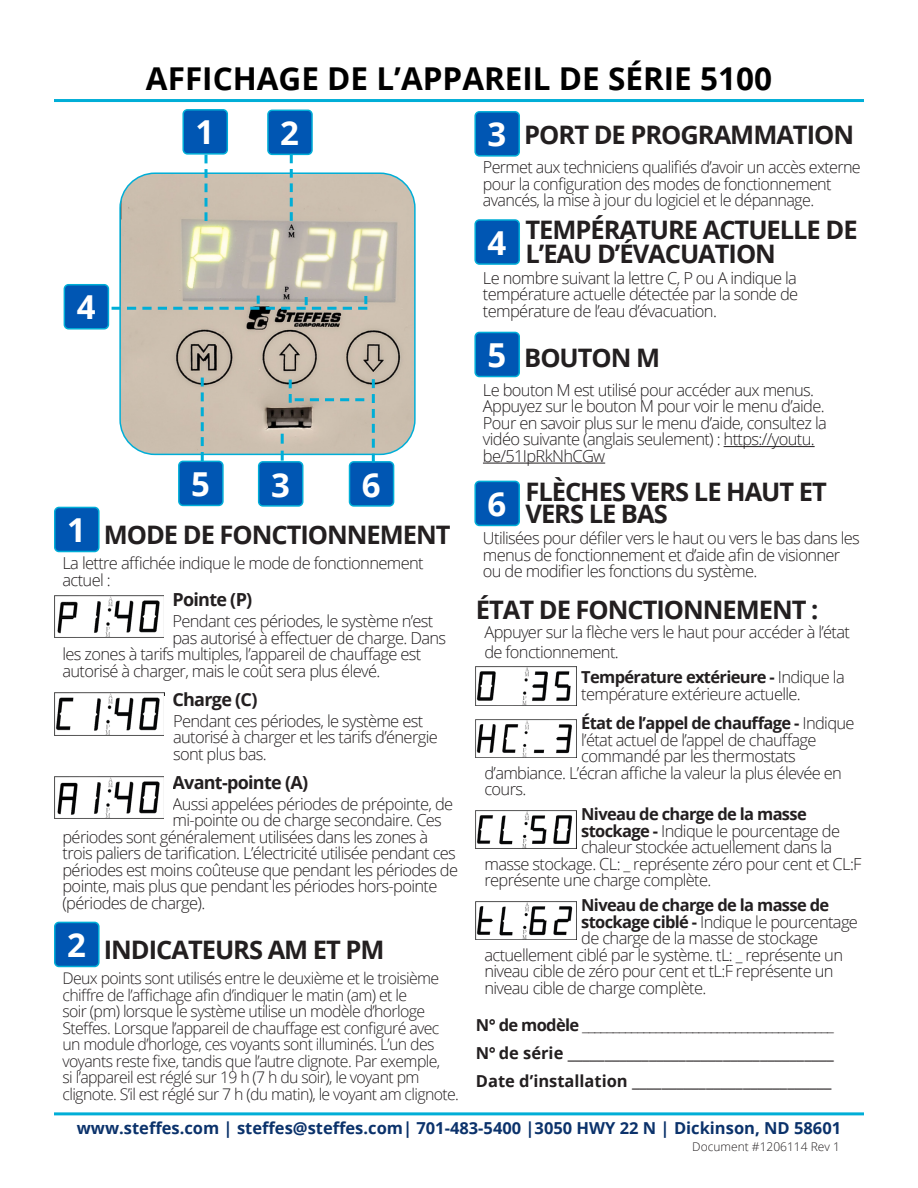
<style>
.page{position:relative;width:918px;height:1188px;background:#fff}
.page>*{position:absolute;margin:0;border:0;box-sizing:border-box;transform-origin:0 0}
.t1{font:700 33px "Open Sans";color:#fff}
.t2{font:700 31.5px "Open Sans";color:#000}
.t3{font:700 25.5px/24px "Open Sans";letter-spacing:-.04em;color:#231f20}
.t4{font:700 18px "Open Sans";letter-spacing:-.04em;color:#231f20}
.t5{font:300 16.5px/16.5px "Open Sans";letter-spacing:-.04em;color:#231f20}
.t6{font:16.5px "Open Sans";color:#231f20}
.t7{font:700 16.5px "Open Sans";letter-spacing:-.04em;color:#231f20}
.t8{font:700 16.5px "Open Sans";color:#0b326b}
.t9{font:300 16.05px/16.5px "Open Sans";letter-spacing:-.04em;color:#231f20}
.t10{font:300 12px "Open Sans";color:#231f20}
.s1{font-weight:700}
.s2{font-weight:300}
</style>
<div class="page">
<img style="left:122px;top:175px;width:291px;height:279px">
<div style="left:119px;top:172px;width:297px;height:283px;border:2px solid #00aed7;border-radius:35px"></div>
<div style="left:179px;top:461px;width:44px;height:44px;background:#0056b3;border-radius:4px"></div>
<div style="left:178px;top:461px;width:46px;height:45px;border:2px solid #00aed7;border-radius:4px"></div>
<div style="left:183px;top:110px;width:44px;height:44px;background:#0056b3;border-radius:4px"></div>
<div style="left:182px;top:109px;width:46px;height:46px;border:2px solid #00aed7;border-radius:4px"></div>
<div style="left:350px;top:462px;width:44px;height:44px;background:#0056b3;border-radius:4px"></div>
<div style="left:349px;top:461px;width:45px;height:46px;border:2px solid #00aed7;border-radius:4px"></div>
<div style="left:64px;top:285px;width:44px;height:44px;background:#0056b3;border-radius:4px"></div>
<div style="left:64px;top:284px;width:45px;height:46px;border:2px solid #00aed7;border-radius:4px"></div>
<div style="left:259px;top:462px;width:44px;height:44px;background:#0056b3;border-radius:4px"></div>
<div style="left:258px;top:461px;width:45px;height:46px;border:2px solid #00aed7;border-radius:4px"></div>
<div style="left:268px;top:110px;width:44px;height:44px;background:#0056b3;border-radius:4px"></div>
<div style="left:267px;top:110px;width:46px;height:45px;border:2px solid #00aed7;border-radius:4px"></div>
<svg style="left:290px;top:155px;width:3px;height:66px"></svg>
<svg style="left:205px;top:155px;width:3px;height:66px"></svg>
<svg style="left:201px;top:378px;width:3px;height:83px"></svg>
<svg style="left:281px;top:434px;width:3px;height:27px"></svg>
<svg style="left:372px;top:379px;width:3px;height:84px"></svg>
<svg style="left:289px;top:380px;width:75px;height:23px;background:#b2b9af"></svg>
<div style="left:55px;top:507px;width:44px;height:45px;background:#0056b3;border-radius:4px"></div>
<div style="left:54px;top:507px;width:46px;height:45px;border:2px solid #00aed7;border-radius:4px"></div>
<div style="left:475px;top:112px;width:44px;height:44px;background:#0056b3;border-radius:4px"></div>
<div style="left:474px;top:111px;width:46px;height:46px;border:2px solid #00aed7;border-radius:4px"></div>
<hr style="left:724px;top:446px;width:91px;height:1px;background:#231f20">
<hr style="left:483px;top:463px;width:122px;height:1px;background:#231f20">
<div style="left:55px;top:922px;width:44px;height:44px;background:#0056b3;border-radius:4px"></div>
<div style="left:54px;top:922px;width:46px;height:45px;border:2px solid #00aed7;border-radius:4px"></div>
<div style="left:475px;top:220px;width:44px;height:44px;background:#0056b3;border-radius:4px"></div>
<div style="left:474px;top:219px;width:46px;height:46px;border:2px solid #00aed7;border-radius:4px"></div>
<div style="left:475px;top:332px;width:44px;height:45px;background:#0056b3;border-radius:4px"></div>
<div style="left:474px;top:332px;width:46px;height:45px;border:2px solid #00aed7;border-radius:4px"></div>
<div style="left:475px;top:481px;width:44px;height:44px;background:#0056b3;border-radius:4px"></div>
<div style="left:474px;top:481px;width:46px;height:45px;border:2px solid #00aed7;border-radius:4px"></div>
<hr style="left:54px;top:1112px;width:810px;height:3px;background:#00aed7">
<hr style="left:54px;top:99px;width:810px;height:3px;background:#00aed7">
<svg style="left:112px;top:296px;width:255px;height:14px;background:#a2b4b1"></svg>
<img style="left:54px;top:595px;width:110px;height:43px">
<img style="left:54px;top:777px;width:110px;height:42px">
<img style="left:54px;top:693px;width:110px;height:42px">
<img style="left:476px;top:667px;width:101px;height:38px">
<img style="left:476px;top:719px;width:101px;height:39px">
<img style="left:476px;top:810px;width:101px;height:39px">
<img style="left:476px;top:901px;width:101px;height:39px">
<p class="t2" style="left:146px;top:56px;width:628px">AFFICHAGE DE L’APPAREIL DE SÉRIE 5100</p>
<p class="t1" style="left:77px;top:284px;width:20px">4</p>
<p class="t1" style="left:196px;top:109px;width:20px">1</p>
<p class="t1" style="left:280px;top:110px;width:20px">2</p>
<p class="t1" style="left:191px;top:461px;width:20px">5</p>
<p class="t1" style="left:271px;top:461px;width:20px">3</p>
<p class="t1" style="left:362px;top:461px;width:20px">6</p>
<p class="t1" style="left:67px;top:507px;width:20px">1</p>
<p class="t3" style="left:104px;top:522px;width:348px">MODE DE FONCTIONNEMENT</p>
<p class="t5" style="left:63px;top:555px;width:363px">La lettre affichée indique le mode de fonctionnement actuel :</p>
<p class="t4" style="left:172px;top:587px;width:81px">Pointe (P)</p>
<p class="t5" style="left:172px;top:613px;width:263px">Pendant ces périodes, le système n’est</p>
<p class="t5" style="left:172px;top:629px;width:275px">pas autorisé à effectuer de charge. Dans</p>
<p class="t5" style="left:63px;top:646px;width:360px">les zones à tarifs multiples, l’appareil de chauffage est</p>
<p class="t5" style="left:63px;top:662px;width:319px">autorisé à charger, mais le coût sera plus élevé.</p>
<p class="t4" style="left:172px;top:687px;width:87px">Charge (C)</p>
<p class="t5" style="left:173px;top:712px;width:266px">Pendant ces périodes, le système est autorisé à charger et les tarifs d’énergie sont plus bas.</p>
<p class="t4" style="left:172px;top:770px;width:137px">Avant-pointe (A)</p>
<p class="t5" style="left:172px;top:795px;width:282px">Aussi appelées périodes de prépointe, de</p>
<p class="t5" style="left:172px;top:812px;width:271px">mi-pointe ou de charge secondaire. Ces</p>
<p class="t5" style="left:63px;top:828px;width:367px">périodes sont généralement utilisées dans les zones à</p>
<p class="t5" style="left:63px;top:845px;width:395px">trois paliers de tarification. L’électricité utilisée pendant ces</p>
<p class="t5" style="left:63px;top:861px;width:397px">périodes est moins coûteuse que pendant les périodes de</p>
<p class="t5" style="left:63px;top:878px;width:376px">pointe, mais plus que pendant les périodes hors-pointe</p>
<p class="t5" style="left:63px;top:894px;width:144px">(périodes de charge).</p>
<p class="t3" style="left:104px;top:937px;width:282px">INDICATEURS AM ET PM</p>
<p class="t9" style="left:63px;top:970px;width:398px">Deux points sont utilisés entre le deuxième et le troisième chiffre de l’affichage afin d’indiquer le matin (am) et le<br>soir (pm) lorsque le système utilise un modèle d’horloge Steffes. Lorsque l’appareil de chauffage est configuré avec un module d’horloge, ces voyants sont illuminés. L’un des voyants reste fixe, tandis que l’autre clignote. Par exemple,<br>si l’appareil est réglé sur 19 h (7 h du soir), le voyant pm clignote. S’il est réglé sur 7 h (du matin), le voyant am clignote.</p>
<p class="t1" style="left:67px;top:922px;width:20px">2</p>
<p class="t1" style="left:488px;top:111px;width:20px">3</p>
<p class="t3" style="left:524px;top:122px;width:331px">PORT DE PROGRAMMATION</p>
<p class="t5" style="left:483px;top:159px;width:379px">Permet aux techniciens qualifiés d’avoir un accès externe pour la configuration des modes de fonctionnement avancés, la mise à jour du logiciel et le dépannage.</p>
<p class="t3" style="left:525px;top:217px;width:334px">TEMPÉRATURE ACTUELLE DE<br>L’EAU D’ÉVACUATION</p>
<p class="t5" style="left:483px;top:269px;width:317px;text-align:justify">Le nombre suivant la lettre C, P ou A indique la température actuelle détectée par la sonde de température de l’eau d’évacuation.</p>
<p class="t3" style="left:524px;top:345px;width:138px">BOUTON M</p>
<p class="t5" style="left:483px;top:381px;width:345px">Le bouton M est utilisé pour accéder aux menus.<br>Appuyez sur le bouton M pour voir le menu d’aide.<br>Pour en savoir plus sur le menu d’aide, consultez la vidéo suivante (anglais seulement) : https://youtu. be/51IpRkNhCGw</p>
<p class="t3" style="left:525px;top:480px;width:303px;line-height:22.5px">FLÈCHES VERS LE HAUT ET<br>VERS LE BAS</p>
<p class="t5" style="left:483px;top:529px;width:378px">Utilisées pour défiler vers le haut ou vers le bas dans les menus de fonctionnement et d’aide afin de visionner ou de modifier les fonctions du système.</p>
<p class="t1" style="left:488px;top:219px;width:20px">4</p>
<p class="t1" style="left:488px;top:332px;width:20px">5</p>
<p class="t1" style="left:488px;top:481px;width:20px">6</p>
<p class="t3" style="left:476px;top:597px;width:344px">ÉTAT DE FONCTIONNEMENT :</p>
<p class="t5" style="left:484px;top:622px;width:367px;line-height:19.8px">Appuyer sur la flèche vers le haut pour accéder à l’état de fonctionnement.</p>
<p class="t5" style="left:581px;top:669px;width:265px"><span class="s1">Température extérieure -</span> Indique la température extérieure actuelle.</p>
<p class="t7" style="left:581px;top:711px;width:275px">État de l’appel de chauffage - <span class="s2">Indique</span></p>
<p class="t5" style="left:581px;top:731px;width:237px">l’état actuel de l’appel de chauffage</p>
<p class="t5" style="left:581px;top:747px;width:216px">commandé par les thermostats</p>
<p class="t5" style="left:484px;top:764px;width:359px">d’ambiance. L’écran affiche la valeur la plus élevée en</p>
<p class="t5" style="left:484px;top:780px;width:43px">cours.</p>
<p class="t7" style="left:581px;top:802px;width:227px">Niveau de charge de la masse</p>
<p class="t5" style="left:581px;top:822px;width:260px"><span class="s1">stockage -</span> Indique le pourcentage de</p>
<p class="t5" style="left:581px;top:838px;width:252px">chaleur stockée actuellement dans la</p>
<p class="t5" style="left:484px;top:855px;width:379px">masse stockage. CL: _ représente zéro pour cent et CL:F</p>
<p class="t5" style="left:484px;top:871px;width:229px">représente une charge complète.</p>
<p class="t7" style="left:581px;top:893px;width:250px">Niveau de charge de la masse de</p>
<p class="t5" style="left:581px;top:913px;width:278px"><span class="s1">stockage ciblé -</span> Indique le pourcentage</p>
<p class="t5" style="left:581px;top:929px;width:239px">de charge de la masse de stockage</p>
<p class="t5" style="left:484px;top:946px;width:360px">actuellement ciblé par le système. tL: _ représente un</p>
<p class="t5" style="left:484px;top:962px;width:351px">niveau cible de zéro pour cent et tL:F représente un</p>
<p class="t5" style="left:484px;top:979px;width:223px">niveau cible de charge complète.</p>
<p class="t5" style="left:476px;top:1016px;width:359px"><span class="s1">N° de modèle</span> _________________________________________</p>
<p class="t6" style="left:476px;top:1042px;width:359px"><span class="s1">N° de série</span> ____________________________________</p>
<p class="t6" style="left:476px;top:1070px;width:357px"><span class="s1">Date d’installation</span> ___________________________</p>
<p class="t8" style="left:77px;top:1116px;width:766px">www.steffes.com | steffes@steffes.com| 701-483-5400 |3050 HWY 22 N | Dickinson, ND 58601</p>
<p class="t10" style="left:692px;top:1138px;width:149px">Document #1206114 Rev 1</p>
</div>
